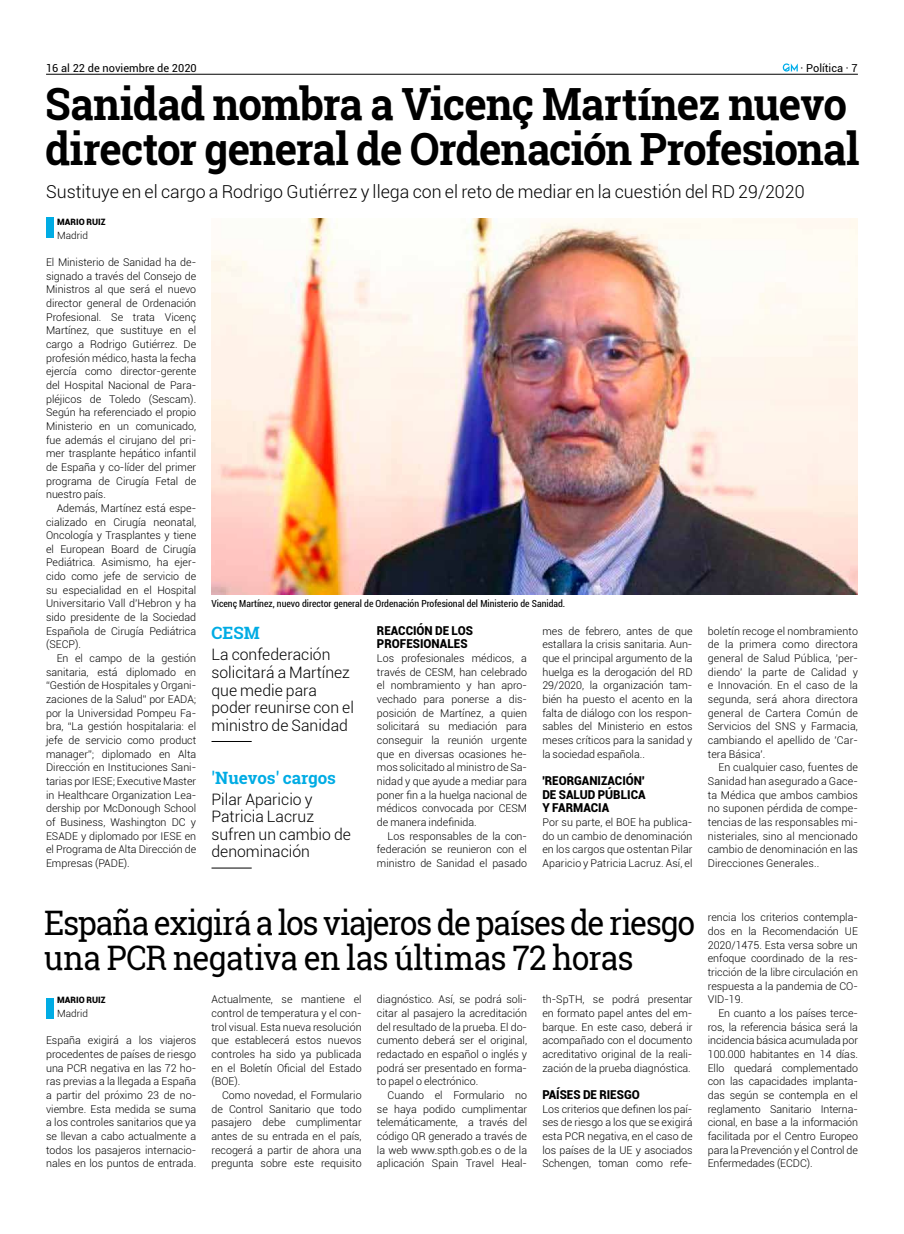
<style>
.page{position:relative;width:904px;height:1234px;background:#fff}
.page>*{position:absolute;margin:0;border:0;box-sizing:border-box;transform-origin:0 0}
.t1{font:700 44.38px/45px "Roboto Slab";letter-spacing:-.02em;color:#000;scale:.95 1}
.t2{font:33.75px/35px "Roboto Slab";letter-spacing:-.035em;color:#000;scale:.94 1}
.t3{font:300 17.75px "Roboto";color:#000}
.t4{font:700 17px "Roboto Slab";color:#00ace4}
.t5{font:300 15.75px/17.5px "Roboto";color:#000}
.t6{font:900 12.25px/13.6px "Roboto";color:#000;scale:.95 1}
.t7{font:11px "Roboto";color:#000}
.t8{font:300 10.62px/13.6px "Roboto";color:#000;text-align:justify}
.t9{font:300 10px "Roboto";color:#000}
.t10{font:condensed 9.75px "Roboto";color:#000}
.t11{font:900 8.75px "Roboto";color:#000}
</style>
<div class="page">
<hr style="left:46px;top:74px;width:811px;height:1px;background:#000">
<svg style="left:782px;top:63px;width:15px;height:9px"></svg>
<div style="left:46px;top:997px;width:8px;height:21px;background:#00ace4"></div>
<div style="left:46px;top:217px;width:8px;height:21px;background:#00ace4"></div>
<img style="left:211px;top:219px;width:646px;height:375px">
<hr style="left:211px;top:741px;width:41px;height:1px;background:#000">
<hr style="left:211px;top:867px;width:41px;height:1px;background:#000">
<p class="t7" style="left:46px;top:60px;width:152px">16 al 22 de noviembre de 2020</p>
<p class="t7" style="left:800px;top:60px;width:59px">· Política · 7</p>
<h1 class="t1" style="left:45px;top:81px;width:858px">Sanidad nombra a Vicenç Martínez nuevo director general de Ordenación Profesional</h1>
<h3 class="t3" style="left:46px;top:179px;width:760px">Sustituye en el cargo a Rodrigo Gutiérrez y llega con el reto de mediar en la cuestión del RD 29/2020</h3>
<p class="t11" style="left:57px;top:216px;width:50px">MARIO RUIZ</p>
<p class="t9" style="left:57px;top:228px;width:32px">Madrid</p>
<p class="t8" style="left:46px;top:255px;width:152px">El Ministerio de Sanidad ha de&shy;signado a través del Consejo de Ministros al que será el nuevo director general de Ordenación Profesional. Se trata Vicenç Martínez, que sustituye en el cargo a Rodrigo Gutiérrez. De profesión médico, hasta la fecha ejercía como director-gerente del Hospital Nacional de Para&shy;pléjicos de Toledo (Sescam).<br>Según ha referenciado el propio Ministerio en un comunicado, fue además el cirujano del pri&shy;mer trasplante hepático infantil de España y co-líder del primer programa de Cirugía Fetal de nuestro país.</p>
<p class="t8" style="left:46px;top:501px;width:152px;text-indent:11px">Además, Martínez está espe&shy;cializado en Cirugía neonatal, Oncología y Trasplantes y tiene el European Board de Cirugía Pediátrica. Asimismo, ha ejer&shy;cido como jefe de servicio de su especialidad en el Hospital Universitario Vall d’Hebron y ha sido presidente de la Sociedad Española de Cirugía Pediátrica (SECP).</p>
<p class="t8" style="left:46px;top:651px;width:152px;text-indent:11px">En el campo de la gestión sanitaria, está diplomado en “Gestión de Hospitales y Organi&shy;zaciones de la Salud” por EADA; por la Universidad Pompeu Fa&shy;bra, “La gestión hospitalaria: el jefe de servicio como product manager”; diplomado en Alta Dirección en Instituciones Sani&shy;tarias por IESE; Executive Master in Healthcare Organization Lea&shy;dership por McDonough School of Business, Washington DC y ESADE y diplomado por IESE en el Programa de Alta Dirección de Empresas (PADE).</p>
<p class="t10" style="left:211px;top:597px;width:355px">Vicenç Martínez, nuevo director general de Ordenación Profesional del Ministerio de Sanidad.</p>
<h3 class="t4" style="left:211px;top:621px;width:50px">CESM</h3>
<h3 class="t5" style="left:211px;top:645px;width:144px">La confederación solicitará a Martínez que medie para poder reunirse con el ministro de Sanidad</h3>
<h3 class="t4" style="left:211px;top:765px;width:126px">'Nuevos' cargos</h3>
<h3 class="t5" style="left:211px;top:789px;width:141px">Pilar Aparicio y<br>Patricia Lacruz sufren un cambio de denominación</h3>
<p class="t6" style="left:377px;top:623px;width:103px">REACCIÓN DE LOS<br>PROFESIONALES</p>
<p class="t8" style="left:377px;top:651px;width:152px">Los profesionales médicos, a través de CESM, han celebrado el nombramiento y han apro&shy;vechado para ponerse a dis&shy;posición de Martínez, a quien solicitará su mediación para conseguir la reunión urgente que en diversas ocasiones he&shy;mos solicitado al ministro de Sa&shy;nidad y que ayude a mediar para poner fin a la huelga nacional de médicos convocada por CESM de manera indefinida.</p>
<p class="t8" style="left:377px;top:828px;width:152px;text-indent:11px">Los responsables de la con&shy;federación se reunieron con el ministro de Sanidad el pasado</p>
<p class="t8" style="left:542px;top:623px;width:152px">mes de febrero, antes de que estallara la crisis sanitaria. Aun&shy;que el principal argumento de la huelga es la derogación del RD 29/2020, la organización tam&shy;bién ha puesto el acento en la falta de diálogo con los respon&shy;sables del Ministerio en estos meses críticos para la sanidad y la sociedad española..</p>
<p class="t6" style="left:542px;top:773px;width:110px;text-align:justify">'REORGANIZACIÓN' DE SALUD PÚBLICA Y FARMACIA</p>
<p class="t8" style="left:542px;top:814px;width:152px">Por su parte, el BOE ha publica&shy;do un cambio de denominación en los cargos que ostentan Pilar Aparicio y Patricia Lacruz. Así, el</p>
<p class="t8" style="left:707px;top:623px;width:152px">boletín recoge el nombramiento de la primera como directora general de Salud Pública, 'per&shy;diendo' la parte de Calidad y e Innovación. En el caso de la segunda, será ahora directora general de Cartera Común de Servicios del SNS y Farmacia, cambiando el apellido de 'Car&shy;tera Básica'.</p>
<p class="t8" style="left:707px;top:760px;width:152px;text-indent:11px">En cualquier caso, fuentes de Sanidad han asegurado a Gace&shy;ta Médica que ambos cambios no suponen pérdida de compe&shy;tencias de las responsables mi&shy;nisteriales, sino al mencionado cambio de denominación en las Direcciones Generales..</p>
<h2 class="t2" style="left:44px;top:904px;width:694px">España exigirá a los viajeros de países de riesgo una PCR negativa en las últimas 72 horas</h2>
<p class="t11" style="left:57px;top:993px;width:50px">MARIO RUIZ</p>
<p class="t9" style="left:57px;top:1006px;width:32px">Madrid</p>
<p class="t8" style="left:46px;top:1033px;width:152px">España exigirá a los viajeros procedentes de países de riesgo una PCR negativa en las 72 ho&shy;ras previas a la llegada a España a partir del próximo 23 de no&shy;viembre. Esta medida se suma a los controles sanitarios que ya se llevan a cabo actualmente a todos los pasajeros internacio&shy;nales en los puntos de entrada.</p>
<p class="t8" style="left:211px;top:992px;width:152px">Actualmente, se mantiene el control de temperatura y el con&shy;trol visual. Esta nueva resolución que establecerá estos nuevos controles ha sido ya publicada en el Boletín Oficial del Estado (BOE).</p>
<p class="t8" style="left:211px;top:1087px;width:152px;text-indent:11px">Como novedad, el Formulario de Control Sanitario que todo pasajero debe cumplimentar antes de su entrada en el país, recogerá a partir de ahora una pregunta sobre este requisito</p>
<p class="t8" style="left:377px;top:992px;width:152px">diagnóstico. Así, se podrá soli&shy;citar al pasajero la acreditación del resultado de la prueba. El do&shy;cumento deberá ser el original, redactado en español o inglés y podrá ser presentado en forma&shy;to papel o electrónico.</p>
<p class="t8" style="left:377px;top:1087px;width:152px;text-indent:11px">Cuando el Formulario no se haya podido cumplimentar telemáticamente, a través del código QR generado a través de la web www.spth.gob.es o de la aplicación Spain Travel Heal-</p>
<p class="t8" style="left:542px;top:992px;width:152px">th-SpTH, se podrá presentar en formato papel antes del em&shy;barque. En este caso, deberá ir acompañado con el documento acreditativo original de la reali&shy;zación de la prueba diagnóstica.</p>
<p class="t6" style="left:542px;top:1086px;width:104px">PAÍSES DE RIESGO</p>
<p class="t8" style="left:542px;top:1101px;width:152px">Los criterios que definen los paí&shy;ses de riesgo a los que se exigirá esta PCR negativa, en el caso de los países de la UE y asociados Schengen, toman como refe-</p>
<p class="t8" style="left:707px;top:910px;width:152px">rencia los criterios contempla&shy;dos en la Recomendación UE 2020/1475. Esta versa sobre un enfoque coordinado de la res&shy;tricción de la libre circulación en respuesta a la pandemia de CO-VID-19.</p>
<p class="t8" style="left:707px;top:1005px;width:152px;text-indent:11px">En cuanto a los países terce&shy;ros, la referencia básica será la incidencia básica acumulada por 100.000 habitantes en 14 días.<br>Ello quedará complementado con las capacidades implanta&shy;das según se contempla en el reglamento Sanitario Interna&shy;cional, en base a la información facilitada por el Centro Europeo para la Prevención y el Control de Enfermedades (ECDC).</p>
</div>
